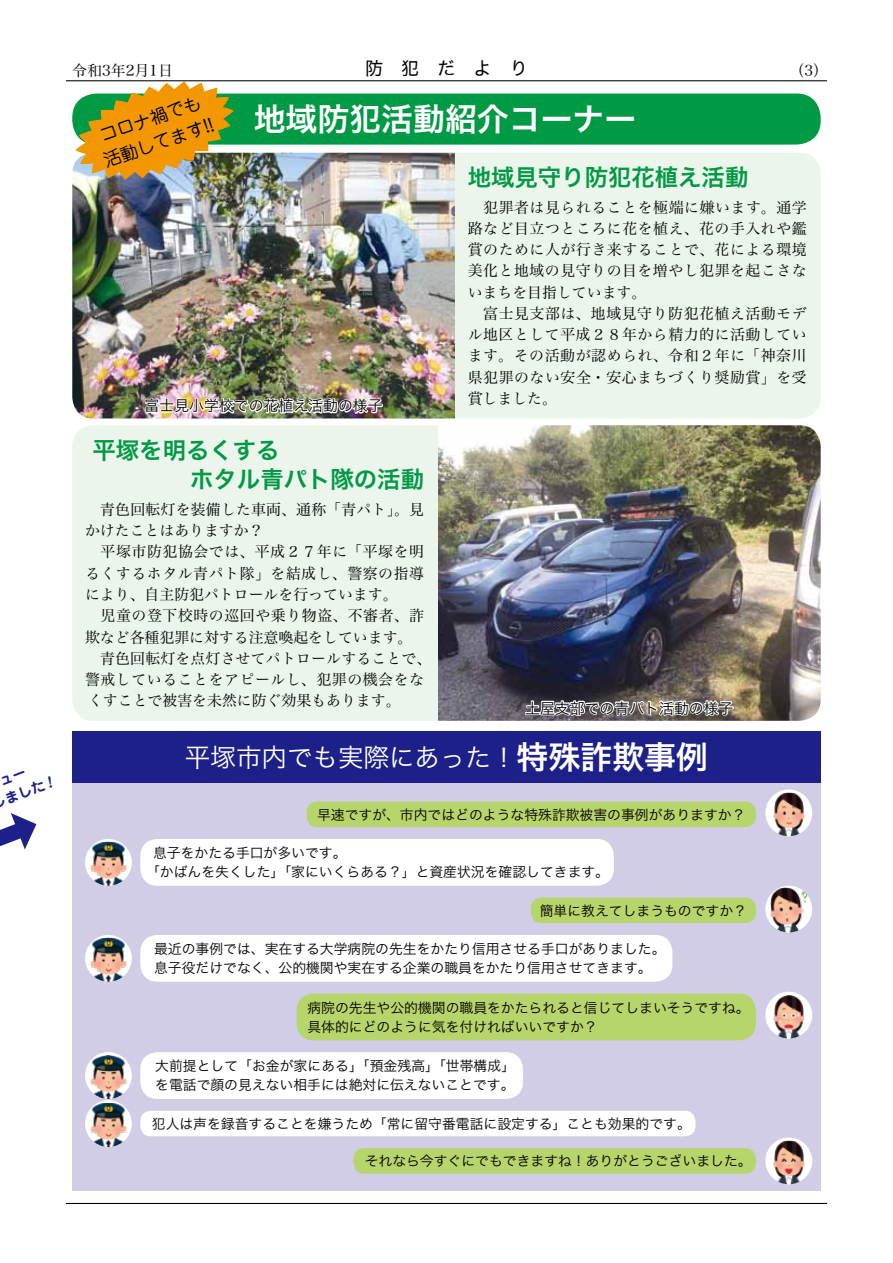
<style>
.page{position:relative;width:893px;height:1263px;background:#fff}
.page>*{position:absolute;margin:0;border:0;box-sizing:border-box;transform-origin:0 0}
.t1{font:31.95px "Hira Kaku Pro W6";color:#fff}
.t2{font:25.5px "Hira Kaku Pro W3";color:#fff}
.t3{font:23.4px/29.7px "Hira Kaku Pro W6";color:#094}
.t4{font:18px "Hiragino Kaku W4 90 msp RKSJ H";letter-spacing:1em;color:#000}
.t5{font:17.55px/25px "Jun 201 Pro";color:#000}
.t6{font:14.85px/21.3px "Hira Min Pro W3";letter-spacing:.015em;color:#000}
.t7{font:14.85px/21.3px "Hira Min Pro W3";letter-spacing:.04em;color:#000}
.t8{font:14.85px "Hira Kaku Pro W3";color:#000}
.t9{font:14.85px "Hira Min Pro W3";color:#000}
.t10{font:13.8px/19.2px "Hira Kaku Pro W3";color:#000}
.t11{font:700 13.8px/19.2px "Jun 501 Pro";color:#1d2088}
.s1{font-family:"Hira Kaku Pro W6";font-size:31.95px}
</style>
<div class="page">
<div style="left:72px;top:782px;width:749px;height:409px;background:#d2cde6"></div>
<img style="left:72px;top:153px;width:383px;height:265px">
<div style="left:455px;top:153px;width:366px;height:265px;background:#ebf5ec"></div>
<img style="left:438px;top:425px;width:383px;height:296px">
<div style="left:72px;top:425px;width:366px;height:296px;background:#ebf5ec"></div>
<div style="left:72px;top:94px;width:749px;height:51px;background:#094;border-radius:24px"></div>
<div style="left:72px;top:731px;width:749px;height:51px;background:#1d2088"></div>
<img style="left:75px;top:81px;width:159px;height:99px">
<img style="left:144px;top:218px;width:240px;height:200px">
<img style="left:524px;top:520px;width:211px;height:198px">
<div style="left:765px;top:789px;width:47px;height:47px;background:#fff;border-radius:50%"></div>
<img style="left:773px;top:793px;width:31px;height:43px">
<div style="left:307px;top:801px;width:449px;height:26px;background:#b6d56a;border-radius:10px"></div>
<div style="left:765px;top:1137px;width:47px;height:47px;background:#fff;border-radius:50%"></div>
<img style="left:773px;top:1141px;width:31px;height:43px">
<div style="left:354px;top:1148px;width:402px;height:26px;background:#b6d56a;border-radius:11px"></div>
<div style="left:765px;top:992px;width:47px;height:46px;background:#fff;border-radius:50%"></div>
<img style="left:773px;top:995px;width:31px;height:43px">
<div style="left:297px;top:993px;width:459px;height:47px;background:#b6d56a;border-radius:17px"></div>
<div style="left:765px;top:886px;width:47px;height:46px;background:#fff;border-radius:50%"></div>
<img style="left:770px;top:888px;width:37px;height:44px">
<div style="left:531px;top:897px;width:225px;height:26px;background:#b6d56a;border-radius:10px"></div>
<div style="left:85px;top:839px;width:47px;height:47px;background:#fff;border-radius:50%"></div>
<img style="left:91px;top:842px;width:35px;height:44px">
<div style="left:140px;top:839px;width:474px;height:47px;background:#fff;border-radius:17px"></div>
<div style="left:140px;top:935px;width:532px;height:47px;background:#fff;border-radius:17px"></div>
<div style="left:85px;top:935px;width:47px;height:47px;background:#fff;border-radius:50%"></div>
<img style="left:91px;top:938px;width:35px;height:44px">
<div style="left:140px;top:1052px;width:383px;height:47px;background:#fff;border-radius:17px"></div>
<div style="left:85px;top:1052px;width:47px;height:47px;background:#fff;border-radius:50%"></div>
<img style="left:91px;top:1055px;width:35px;height:44px">
<div style="left:140px;top:1111px;width:555px;height:25px;background:#fff;border-radius:10px"></div>
<div style="left:85px;top:1100px;width:47px;height:47px;background:#fff;border-radius:50%"></div>
<img style="left:91px;top:1103px;width:35px;height:44px">
<svg style="left:0;top:813px;width:36px;height:36px"></svg>
<hr style="left:66px;top:80px;width:761px;height:1px;background:#000">
<hr style="left:66px;top:1203px;width:761px;height:1px;background:#000">
<p class="t11" style="left:-5px;top:771px;width:51px;rotate:-21deg">ュー<br>ました !</p>
<p class="t9" style="left:72px;top:58px;width:102px">令和3年2月1日</p>
<h3 class="t4" style="left:365px;top:59px;width:164px">防犯だより</h3>
<p class="t7" style="left:790px;top:58px;width:40px">（3）</p>
<p class="t5" style="left:91px;top:124px;width:117px;rotate:-19deg">コロナ禍でも活動してます!!</p>
<h1 class="t1" style="left:254px;top:90px;width:384px">地域防犯活動紹介コーナー</h1>
<h3 class="t3" style="left:468px;top:161px;width:282px">地域見守り防犯花植え活動</h3>
<p class="t7" style="left:468px;top:195px;width:341px">　犯罪者は見られることを極端に嫌います。通学路など目立つところに花を植え、花の手入れや鑑賞のために人が行き来することで、花による環境美化と地域の見守りの目を増やし犯罪を起こさないまちを目指しています。<br>　富士見支部は、地域見守り防犯花植え活動モデル地区として平成２８年から精力的に活動しています。その活動が認められ、令和２年に「神奈川県犯罪のない安全・安心まちづくり奨励賞」を受賞しました。</p>
<p class="t8" style="left:145px;top:393px;width:240px">富士見小学校での花植え活動の様子</p>
<h3 class="t3" style="left:190px;top:434px;width:235px;text-indent:-98px">平塚を明るくする<br>ホタル青パト隊の活動</h3>
<p class="t6" style="left:85px;top:497px;width:348px">　青色回転灯を装備した車両、通称「青パト」。見かけたことはありますか？<br>　平塚市防犯協会では、平成２７年に「平塚を明るくするホタル青パト隊」を結成し、警察の指導により、自主防犯パトロールを行っています。<br>　児童の登下校時の巡回や乗り物盗、不審者、詐欺など各種犯罪に対する注意喚起をしています。<br>　青色回転灯を点灯させてパトロールすることで、警戒していることをアピールし、犯罪の機会をなくすことで被害を未然に防ぐ効果もあります。</p>
<p class="t8" style="left:525px;top:695px;width:210px">土屋支部での青パト活動の様子</p>
<h2 class="t2" style="left:185px;top:734px;width:524px">平塚市内でも実際にあった！<span class="s1">特殊詐欺事例</span></h2>
<p class="t10" style="left:317px;top:804px;width:430px">早速ですが、市内ではどのような特殊詐欺被害の事例がありますか？</p>
<p class="t10" style="left:146px;top:842px;width:464px;text-indent:7px">息子をかたる手口が多いです。<br>「かばんを失くした」「家にいくらある？」と資産状況を確認してきます。</p>
<p class="t10" style="left:540px;top:900px;width:209px">簡単に教えてしまうものですか？</p>
<p class="t10" style="left:154px;top:938px;width:513px">最近の事例では、実在する大学病院の先生をかたり信用させる手口がありました。息子役だけでなく、公的機関や実在する企業の職員をかたり信用させてきます。</p>
<p class="t10" style="left:307px;top:997px;width:444px">病院の先生や公的機関の職員をかたられると信じてしまいそうですね。具体的にどのように気を付ければいいですか？</p>
<p class="t10" style="left:155px;top:1055px;width:361px">大前提として「お金が家にある」「預金残高」「世帯構成」を電話で顔の見えない相手には絶対に伝えないことです。</p>
<p class="t10" style="left:152px;top:1113px;width:540px">犯人は声を録音することを嫌うため「常に留守番電話に設定する」ことも効果的です。</p>
<p class="t10" style="left:365px;top:1150px;width:388px">それなら今すぐにでもできますね！ありがとうございました。</p>
</div>
